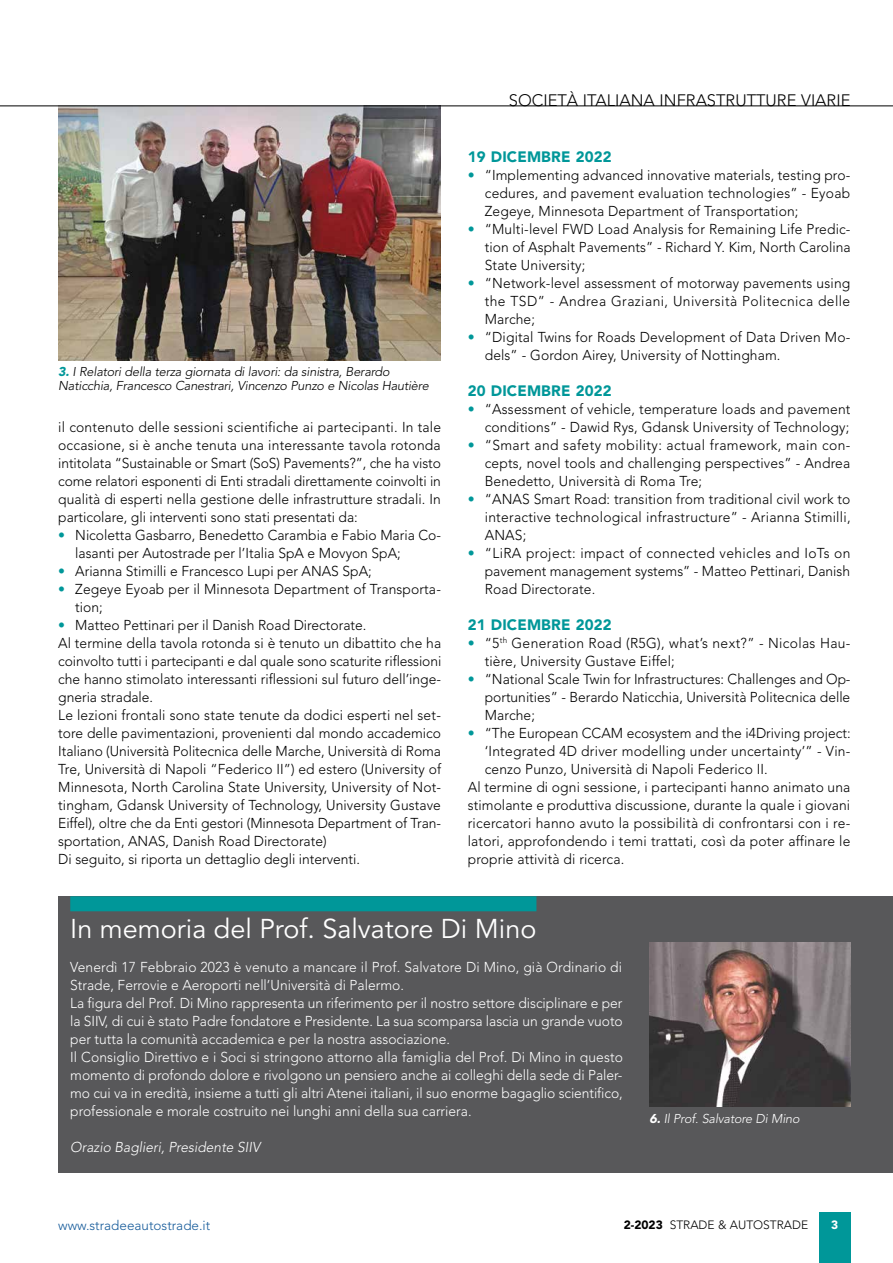
<style>
.page{position:relative;width:893px;height:1263px;background:#fff}
.page>*{position:absolute;margin:0;border:0;box-sizing:border-box;transform-origin:0 0}
.t1{font:27px "Avenir";color:#fff}
.t2{font:300 16.5px "Avenir";color:#000}
.t3{font:900 15px "Avenir";letter-spacing:.01em;color:#009799}
.t4{font:300 14.25px/18px "Avenir";letter-spacing:.005em;color:#000;text-align:justify}
.t5{font:300 14.25px/18px "Avenir";color:#fff}
.t6{font:300 14.25px/18px "Avenir";letter-spacing:.025em;color:#000}
.t7{font:italic 300 14.25px "Avenir";color:#fff}
.t8{font:300 13.5px "Avenir";color:#165b9a}
.t9{font:italic 300 12.75px/14.2px "Avenir";letter-spacing:-.015em;color:#000}
.t10{font:italic 300 12.75px "Avenir";letter-spacing:-.015em;color:#fff}
.t11{font:300 12px "Avenir";color:#000}
.t12{font:900 12px "Avenir";color:#fff}
.s1{font-weight:900;color:#009799}
.s2{color:#009799}
.s3{font-weight:900}
</style>
<div class="page">
<div style="left:819px;top:1212px;width:31px;height:51px;background:#009799"></div>
<img style="left:58px;top:107px;width:383px;height:253px">
<hr style="left:0;top:106px;width:893px;height:1px;background:#000">
<div style="left:58px;top:896px;width:835px;height:276px;background:#58585a"></div>
<div style="left:70px;top:896px;width:466px;height:15px;background:#009799"></div>
<img style="left:649px;top:943px;width:201px;height:163px">
<p class="t9" style="left:58px;top:365px;width:372px"><span class="s1">3.</span> I Relatori della terza giornata di lavori: da sinistra, Berardo<br>Naticchia, Francesco Canestrari, Vincenzo Punzo e Nicolas Hautière</p>
<p class="t4" style="left:58px;top:418px;width:384px">il contenuto delle sessioni scientifiche ai partecipanti. In tale occasione, si è anche tenuta una interessante tavola rotonda intitolata “Sustainable or Smart (SoS) Pavements?”, che ha visto come relatori esponenti di Enti stradali direttamente coinvolti in qualità di esperti nella gestione delle infrastrutture stradali. In particolare, gli interventi sono stati presentati da:</p>
<p class="t4" style="left:75px;top:526px;width:367px;text-indent:-17px"><span class="s2">•</span> Nicoletta Gasbarro, Benedetto Carambia e Fabio Maria Co&shy;lasanti per Autostrade per l’Italia SpA e Movyon SpA;</p>
<p class="t4" style="left:58px;top:562px;width:315px"><span class="s2">•</span> Arianna Stimilli e Francesco Lupi per ANAS SpA;</p>
<p class="t4" style="left:75px;top:580px;width:367px;text-indent:-17px"><span class="s2">•</span> Zegeye Eyoab per il Minnesota Department of Transporta&shy;tion;</p>
<p class="t4" style="left:58px;top:616px;width:385px;text-align:left"><span class="s2">•</span> Matteo Pettinari per il Danish Road Directorate.<br>Al termine della tavola rotonda si è tenuto un dibattito che ha coinvolto tutti i partecipanti e dal quale sono scaturite riflessioni che hanno stimolato interessanti riflessioni sul futuro dell’inge&shy;gneria stradale.<br>Le lezioni frontali sono state tenute da dodici esperti nel set&shy;tore delle pavimentazioni, provenienti dal mondo accademico Italiano (Università Politecnica delle Marche, Università di Roma Tre, Università di Napoli “Federico II”) ed estero (University of Minnesota, North Carolina State University, University of Not&shy;tingham, Gdansk University of Technology, University Gustave Eiffel), oltre che da Enti gestori (Minnesota Department of Tran&shy;sportation, ANAS, Danish Road Directorate)<br>Di seguito, si riporta un dettaglio degli interventi.</p>
<p class="t2" style="left:509px;top:90px;width:343px">SOCIETÀ ITALIANA INFRASTRUTTURE VIARIE</p>
<p class="t3" style="left:468px;top:148px;width:145px">19 DICEMBRE 2022</p>
<p class="t4" style="left:485px;top:166px;width:367px;text-indent:-17px"><span class="s2">•</span> “Implementing advanced innovative materials, testing pro&shy;cedures, and pavement evaluation technologies” - Eyoab Zegeye, Minnesota Department of Transportation;</p>
<p class="t4" style="left:485px;top:220px;width:367px;text-indent:-17px"><span class="s2">•</span> “Multi-level FWD Load Analysis for Remaining Life Predic&shy;tion of Asphalt Pavements” - Richard Y. Kim, North Carolina State University;</p>
<p class="t4" style="left:485px;top:274px;width:367px;text-indent:-17px"><span class="s2">•</span> “Network-level assessment of motorway pavements using the TSD” - Andrea Graziani, Università Politecnica delle Marche;</p>
<p class="t4" style="left:485px;top:328px;width:367px;text-indent:-17px"><span class="s2">•</span> “Digital Twins for Roads Development of Data Driven Mo&shy;dels” - Gordon Airey, University of Nottingham.</p>
<p class="t3" style="left:468px;top:382px;width:145px">20 DICEMBRE 2022</p>
<p class="t4" style="left:468px;top:400px;width:384px;text-align:right"><span class="s2">•</span> “Assessment of vehicle, temperature loads and pavement conditions” - Dawid Rys, Gdansk University of Technology;</p>
<p class="t4" style="left:485px;top:436px;width:367px;text-indent:-17px"><span class="s2">•</span> “Smart and safety mobility: actual framework, main con&shy;cepts, novel tools and challenging perspectives” - Andrea Benedetto, Università di Roma Tre;</p>
<p class="t4" style="left:485px;top:490px;width:367px;text-indent:-17px"><span class="s2">•</span> “ANAS Smart Road: transition from traditional civil work to interactive technological infrastructure” - Arianna Stimilli, ANAS;</p>
<p class="t4" style="left:485px;top:544px;width:367px;text-indent:-17px"><span class="s2">•</span> “LiRA project: impact of connected vehicles and IoTs on pavement management systems” - Matteo Pettinari, Danish Road Directorate.</p>
<p class="t3" style="left:468px;top:616px;width:145px">21 DICEMBRE 2022</p>
<p class="t6" style="left:485px;top:634px;width:367px;text-indent:-17px"><span class="s2">•</span> “5<sup>th</sup> Generation Road (R5G), what’s next?” - Nicolas Hau&shy;tière, University Gustave Eiffel;</p>
<p class="t4" style="left:485px;top:670px;width:367px;text-indent:-17px"><span class="s2">•</span> “National Scale Twin for Infrastructures: Challenges and Op&shy;portunities” - Berardo Naticchia, Università Politecnica delle Marche;</p>
<p class="t4" style="left:468px;top:724px;width:384px"><span class="s2">•</span> “The European CCAM ecosystem and the i4Driving project:</p>
<p class="t4" style="left:485px;top:742px;width:367px">‘Integrated 4D driver modelling under uncertainty’” - Vin-</p>
<p class="t4" style="left:485px;top:760px;width:285px">cenzo Punzo, Università di Napoli Federico II.</p>
<p class="t4" style="left:468px;top:778px;width:384px">Al termine di ogni sessione, i partecipanti hanno animato una</p>
<p class="t4" style="left:468px;top:796px;width:384px">stimolante e produttiva discussione, durante la quale i giovani</p>
<p class="t4" style="left:468px;top:814px;width:384px">ricercatori hanno avuto la possibilità di confrontarsi con i re-</p>
<p class="t4" style="left:468px;top:832px;width:384px">latori, approfondendo i temi trattati, così da poter affinare le</p>
<p class="t4" style="left:468px;top:850px;width:158px">proprie attività di ricerca.</p>
<h1 class="t1" style="left:70px;top:913px;width:468px">In memoria del Prof. Salvatore Di Mino</h1>
<p class="t5" style="left:70px;top:958px;width:554px">Venerdì 17 Febbraio 2023 è venuto a mancare il Prof. Salvatore Di Mino, già Ordinario di Strade, Ferrovie e Aeroporti nell’Università di Palermo.<br>La figura del Prof. Di Mino rappresenta un riferimento per il nostro settore disciplinare e per la SIIV, di cui è stato Padre fondatore e Presidente. La sua scomparsa lascia un grande vuoto per tutta la comunità accademica e per la nostra associazione.<br>Il Consiglio Direttivo e i Soci si stringono attorno alla famiglia del Prof. Di Mino in questo momento di profondo dolore e rivolgono un pensiero anche ai colleghi della sede di Paler&shy;mo cui va in eredità, insieme a tutti gli altri Atenei italiani, il suo enorme bagaglio scientifico, professionale e morale costruito nei lunghi anni della sua carriera.</p>
<p class="t7" style="left:70px;top:1138px;width:192px">Orazio Baglieri, Presidente SIIV</p>
<p class="t10" style="left:649px;top:1111px;width:152px"><span class="s3">6.</span> Il Prof. Salvatore Di Mino</p>
<p class="t8" style="left:58px;top:1217px;width:154px">www.stradeeautostrade.it</p>
<p class="t11" style="left:624px;top:1217px;width:186px"><span class="s3">2-2023</span> STRADE &amp; AUTOSTRADE</p>
<p class="t12" style="left:831px;top:1217px;width:9px">3</p>
</div>
